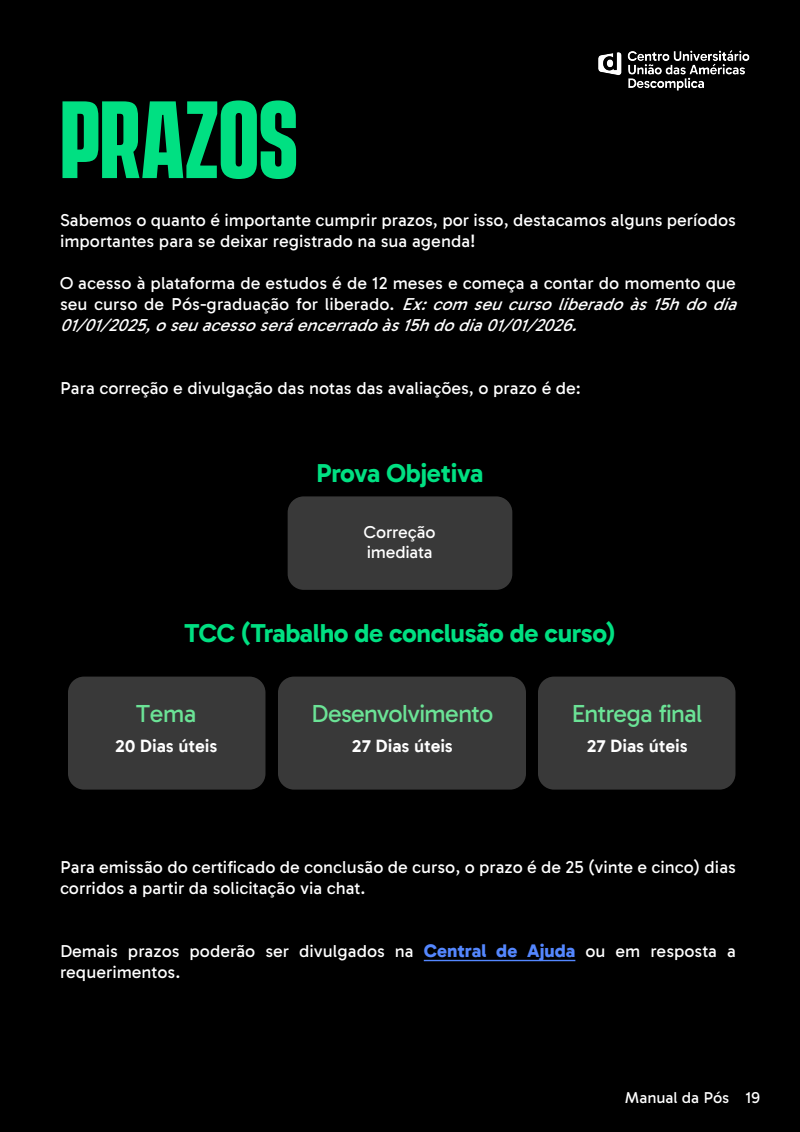
<style>
.page{position:relative;width:800px;height:1132px;background:#000}
.page>*{position:absolute;margin:0;border:0;box-sizing:border-box;transform-origin:0 0}
.Título_1{font:700 100px "Vanguard CF";letter-spacing:-.015em;color:#00e082}
.Destaque{font:700 25px "Aprova Nova";letter-spacing:-.015em;color:#00e082}
.Destaque-2{font:25px "Aprova Nova";letter-spacing:-.025em;color:#6be396}
.t1{font:17.5px/21px "Aprova Sans";color:#fff}
.t2{font:700 17.5px "Aprova Sans";color:#fff}
.t3{font:16px "Aprova Sans";color:#fff}
.s1{font-style:italic}
.s2{font-weight:900;color:#5487ff}
</style>
<div class="page">
<img style="left:598px;top:50px;width:152px;height:41px">
<div style="left:288px;top:496px;width:224px;height:94px;background:#393939;border-radius:16px"></div>
<div style="left:68px;top:676px;width:198px;height:113px;background:#393939;border-radius:16px"></div>
<div style="left:278px;top:676px;width:248px;height:113px;background:#393939;border-radius:16px"></div>
<div style="left:538px;top:676px;width:198px;height:113px;background:#393939;border-radius:16px"></div>
<hr style="left:424px;top:959px;width:151px;height:2px;background:#5487ff">
<h1 class="Título_1" style="left:60px;top:79px;width:240px">PRAZOS</h1>
<p class="t1" style="left:60px;top:209px;width:678px">Sabemos o quanto é importante cumprir prazos, por isso, destacamos alguns períodos</p>
<p class="t1" style="left:60px;top:230px;width:417px">importantes para se deixar registrado na sua agenda!</p>
<p class="t1" style="left:60px;top:272px;width:685px">O acesso à plataforma de estudos é de 12 meses e começa a contar do momento que seu curso de Pós-graduação for liberado. <span class="s1">Ex:com seucursoliberadoàs15hdodia<br>01/01/2025,oseuacessoseráencerradoàs15hdodia01/01/2026.</span></p>
<p class="t1" style="left:60px;top:377px;width:523px">Para correção e divulgação das notas das avaliações, o prazo é de:</p>
<p class="Destaque" style="left:317px;top:456px;width:168px">Prova Objetiva</p>
<p class="t1" style="left:364px;top:522px;width:73px;line-height:20px">Correção imediata</p>
<p class="Destaque" style="left:185px;top:616px;width:432px">TCC (Trabalho de conclusão de curso)</p>
<p class="Destaque-2" style="left:136px;top:698px;width:62px">Tema</p>
<p class="t2" style="left:115px;top:735px;width:103px">20 Dias úteis</p>
<p class="Destaque-2" style="left:312px;top:698px;width:183px">Desenvolvimento</p>
<p class="t2" style="left:352px;top:735px;width:102px">27 Dias úteis</p>
<p class="Destaque-2" style="left:572px;top:698px;width:132px">Entrega final</p>
<p class="t2" style="left:587px;top:735px;width:102px">27 Dias úteis</p>
<p class="t1" style="left:60px;top:856px;width:678px">Para emissão do certificado de conclusão de curso, o prazo é de 25 (vinte e cinco) dias corridos a partir da solicitação via chat.</p>
<p class="t1" style="left:60px;top:940px;width:678px">Demais prazos poderão ser divulgados na <span class="s2">Central de Ajuda</span> ou em resposta a requerimentos.</p>
<p class="t3" style="left:625px;top:1087px;width:137px">Manual da Pós 19</p>
</div>
